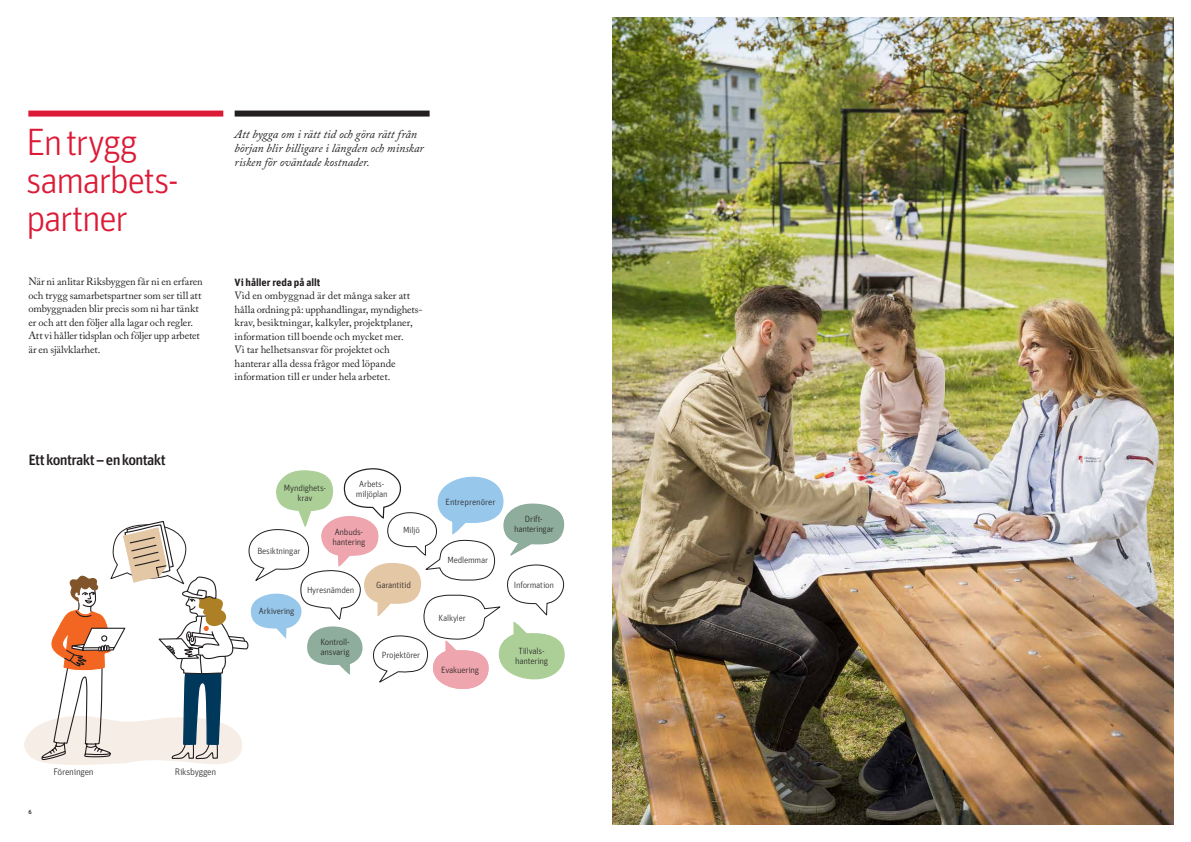
<style>
.page{position:relative;width:1191px;height:842px;background:#fff}
.page>*{position:absolute;margin:0;border:0;box-sizing:border-box;transform-origin:0 0}
.t1{font:300 38.2px/38.2px "Unit OTRB";letter-spacing:-.05em;color:#dc1a36}
.t2{font:15px "Unit OTRB1 Medi";letter-spacing:-.045em;color:#231f20}
.t3{font:italic 12px/14px "Adobe Caslon Pro";color:#231f20}
.t4{font:10.5px/13.5px "Adobe Caslon Pro";color:#231f20}
.t5{font:700 10.5px "Unit OTRB";color:#231f20}
.t6{font:300 9.5px "Unit OTRB";letter-spacing:-.03em;color:#231f20}
.t7{font:300 9px/10px "Unit OTRB";letter-spacing:-.025em;color:#231f20;text-align:center}
.t8{font:300 9px "Unit OTRB";letter-spacing:-.005em;color:#231f20}
.t9{font:6px "Unit OTRB1 Medi";color:#231f20}
.s1{color:#fff}
</style>
<div class="page">
<svg style="left:24px;top:468px;width:541px;height:297px"></svg>
<div style="left:28px;top:111px;width:195px;height:6px;background:#dc1a36"></div>
<div style="left:235px;top:111px;width:194px;height:6px;background:#231f20"></div>
<img style="left:612px;top:17px;width:562px;height:808px">
<h1 class="t1" style="left:26px;top:123px;width:154px">En trygg samarbets&shy;partner</h1>
<p class="t4" style="left:28px;top:275px;width:176px">När ni anlitar Riksbyggen får ni en erfaren och trygg samarbetspartner som ser till att ombyggnaden blir precis som ni har tänkt er och att den följer alla lagar och regler.<br>Att vi håller tidsplan och följer upp arbetet är en självklarhet.</p>
<p class="t5" style="left:235px;top:275px;width:87px">Vi håller reda på allt</p>
<p class="t3" style="left:235px;top:127px;width:191px">Att bygga om i rätt tid och göra rätt från början blir billigare i längden och minskar risken för oväntade kostnader.</p>
<p class="t4" style="left:235px;top:289px;width:189px">Vid en ombyggnad är det många saker att hålla ordning på: upphandlingar, myndighets&shy;krav, besiktningar, kalkyler, projektplaner, information till boende och mycket mer.<br>Vi tar helhetsansvar för projektet och hanterar alla dessa frågor med löpande information till er under hela arbetet.</p>
<h2 class="t2" style="left:28px;top:450px;width:139px">Ett kontrakt – en kontakt</h2>
<p class="t6" style="left:53px;top:766px;width:42px">Föreningen</p>
<p class="t6" style="left:175px;top:766px;width:43px">Riksbyggen</p>
<p class="t7" style="left:284px;top:483px;width:44px">Myndighets&shy;krav</p>
<p class="t7" style="left:356px;top:479px;width:33px">Arbets&shy;miljöplan</p>
<p class="t7" style="left:257px;top:545px;width:45px">Besiktningar</p>
<p class="t7" style="left:332px;top:527px;width:34px;text-align:left">Anbuds&shy;hantering</p>
<p class="t7" style="left:403px;top:525px;width:18px">Miljö</p>
<p class="t7" style="left:259px;top:606px;width:37px">Arkivering</p>
<p class="t7" style="left:307px;top:585px;width:49px">Hyresnämden</p>
<p class="t7" style="left:320px;top:637px;width:31px;text-align:left">Kontroll&shy;ansvarig</p>
<p class="t7" style="left:376px;top:580px;width:36px">Garantitid</p>
<p class="t7" style="left:382px;top:650px;width:40px">Projektörer</p>
<p class="t8" style="left:445px;top:496px;width:51px">Entreprenörer</p>
<p class="t7" style="left:447px;top:555px;width:42px">Medlemmar</p>
<p class="t7" style="left:438px;top:613px;width:29px">Kalkyler</p>
<p class="t7" style="left:441px;top:665px;width:39px">Evakuering</p>
<p class="t7" style="left:514px;top:514px;width:41px">Drift&shy;hanteringar</p>
<p class="t7" style="left:514px;top:580px;width:44px">Information<span class="s1">r</span></p>
<p class="t7" style="left:515px;top:646px;width:34px">Tillvals&shy;hantering</p>
<p class="t9" style="left:29px;top:808px;width:5px">6</p>
<p class="t9" style="left:1159px;top:808px;width:5px">7</p>
</div>
